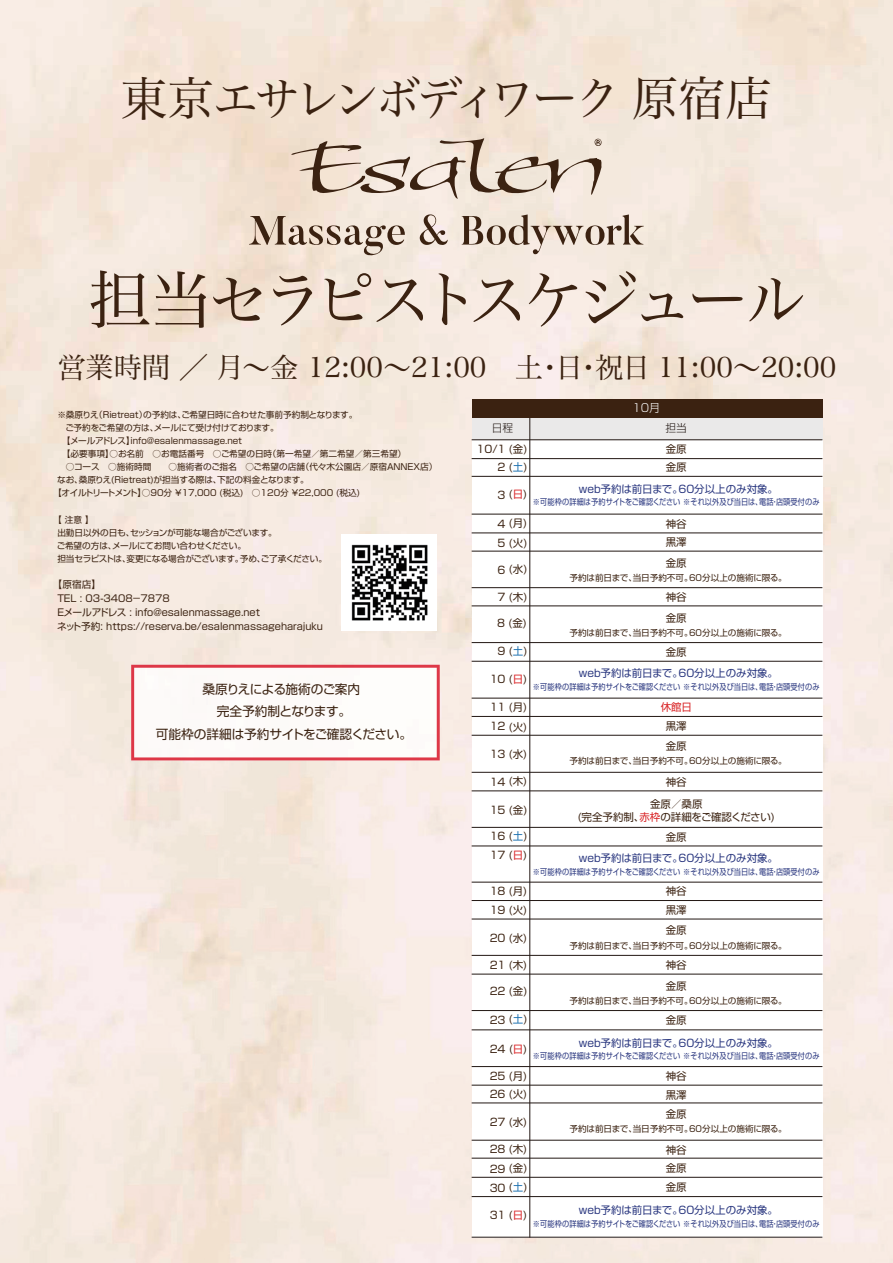
<style>
.page{position:relative;width:893px;height:1263px;background:#fff}
.page>*{position:absolute;margin:0;border:0;box-sizing:border-box;transform-origin:0 0}
.t1{font:63.3px "Hira Min Pro W3";letter-spacing:-.13em;color:#3b2211}
.t2{font:46.65px "Hira Min Pro W3";letter-spacing:-.105em;color:#3b2211}
.t3{font:28.2px "Hira Min Pro W3";color:#3b2211}
.t4{font:12.75px/22.4px "Shin Go Pro";letter-spacing:-.035em;color:#3b2211;text-align:center}
.t5{font:300 11.1px "Shin Go Pro";color:#fff}
.t6{font:300 10.65px "Shin Go Pro";color:#221713}
.t7{font:10.5px/18px "Shin Go Pro";color:#3b2211}
.t8{font:10.5px "Shin Go Pro";color:#2b3880}
.t9{font:10.5px "Shin Go Pro";color:#d92628}
.t10{font:9.75px/14px "Shin Go Pro";color:#3b2211}
.t11{font:8.7px "Shin Go Pro";letter-spacing:-.01em;color:#3b2211}
.t12{font:8.7px/13px "Shin Go Pro";letter-spacing:-.03em;color:#3b2211}
.t13{font:8.55px "Shin Go Pro";color:#3b2211}
.t14{font:8.4px "Shin Go Pro";letter-spacing:.02em;color:#2b3880;scale:.86 1}
.s1{font-size:8.25px}
.s2{color:#1a6faf}
.s3{color:#d92628}
</style>
<div class="page">
<img style="left:426px;top:0;width:467px;height:738px">
<svg style="left:249px;top:216px;width:156px;height:40px;background:#ccbcad"></svg>
<svg style="left:417px;top:214px;width:31px;height:34px"></svg>
<svg style="left:462px;top:214px;width:182px;height:40px;background:#cdbfb3"></svg>
<svg style="left:291px;top:137px;width:312px;height:62px;background:#d5c6b8"></svg>
<img style="left:351px;top:534px;width:86px;height:96px">
<div style="left:472px;top:415px;width:350px;height:822px;background:#fff"></div>
<div style="left:472px;top:415px;width:350px;height:25px;background:#eae9e9"></div>
<hr style="left:472px;top:439px;width:350px;height:1px;background:#221713">
<hr style="left:529px;top:415px;width:1px;height:822px;background:#221713">
<hr style="left:472px;top:476px;width:350px;height:1px;background:#221713">
<hr style="left:472px;top:458px;width:350px;height:1px;background:#221713">
<hr style="left:472px;top:587px;width:350px;height:1px;background:#221713">
<hr style="left:472px;top:551px;width:350px;height:1px;background:#221713">
<hr style="left:472px;top:605px;width:350px;height:1px;background:#221713">
<hr style="left:472px;top:514px;width:350px;height:1px;background:#221713">
<hr style="left:472px;top:533px;width:350px;height:1px;background:#221713">
<hr style="left:472px;top:661px;width:350px;height:1px;background:#221713">
<hr style="left:472px;top:698px;width:350px;height:1px;background:#221713">
<hr style="left:472px;top:642px;width:350px;height:1px;background:#221713">
<hr style="left:472px;top:716px;width:350px;height:1px;background:#221713">
<hr style="left:472px;top:772px;width:350px;height:1px;background:#221713">
<hr style="left:472px;top:735px;width:350px;height:1px;background:#221713">
<hr style="left:472px;top:790px;width:350px;height:1px;background:#221713">
<hr style="left:472px;top:882px;width:350px;height:1px;background:#221713">
<hr style="left:472px;top:919px;width:350px;height:1px;background:#221713">
<hr style="left:472px;top:955px;width:350px;height:1px;background:#221713">
<hr style="left:472px;top:1010px;width:350px;height:1px;background:#221713">
<hr style="left:472px;top:827px;width:350px;height:1px;background:#221713">
<hr style="left:472px;top:846px;width:350px;height:1px;background:#221713">
<hr style="left:472px;top:900px;width:350px;height:1px;background:#221713">
<hr style="left:472px;top:974px;width:350px;height:1px;background:#221713">
<hr style="left:472px;top:1177px;width:350px;height:1px;background:#221713">
<hr style="left:472px;top:1237px;width:350px;height:1px;background:#221713">
<hr style="left:472px;top:1140px;width:350px;height:1px;background:#221713">
<hr style="left:472px;top:1102px;width:350px;height:1px;background:#221713">
<hr style="left:472px;top:1029px;width:350px;height:1px;background:#221713">
<hr style="left:472px;top:1066px;width:350px;height:1px;background:#221713">
<hr style="left:472px;top:1085px;width:350px;height:1px;background:#221713">
<hr style="left:472px;top:1158px;width:350px;height:1px;background:#221713">
<hr style="left:472px;top:1196px;width:350px;height:1px;background:#221713">
<div style="left:472px;top:399px;width:350px;height:19px;background:#3b2211"></div>
<img style="left:131px;top:665px;width:309px;height:95px">
<h2 class="t2" style="left:121px;top:59px;width:653px">東京エサレンボディワーク 原宿店</h2>
<h1 class="t1" style="left:88px;top:245px;width:720px">担当セラピストスケジュール</h1>
<h3 class="t3" style="left:57px;top:343px;width:780px">営業時間 ／ 月～金 12:00～21:00　土・日・祝日 11:00～20:00</h3>
<p class="t11" style="left:57px;top:407px;width:302px">※桑原りえ（Rietreat）の予約は、ご希望日時に合わせた事前予約制となります。</p>
<p class="t11" style="left:57px;top:421px;width:223px">　ご予約をご希望の方は、メールにて受け付けております。</p>
<p class="t11" style="left:57px;top:434px;width:186px">　【メールアドレス】info@esalenmassage.net</p>
<p class="t11" style="left:57px;top:447px;width:350px">　【必要事項】○お名前　○お電話番号　○ご希望の日時（第一希望／第二希望／第三希望）</p>
<p class="t11" style="left:57px;top:460px;width:382px">　○コース　○施術時間　　○施術者のご指名　○ご希望の店舗（代々木公園店／原宿ANNEX店）</p>
<p class="t11" style="left:57px;top:473px;width:253px">なお、桑原りえ(Rietreat)が担当する際は、下記の料金となります。</p>
<p class="t11" style="left:53px;top:486px;width:308px">【オイルトリートメント】○90分 ¥17,000 (税込)　○120分 ¥22,000 (税込)</p>
<p class="t12" style="left:57px;top:512px;width:271px;text-indent:-4px">【 注意 】<br>出勤日以外の日も、セッションが可能な場合がございます。<br>ご希望の方は、メールにてお問い合わせください。<br>担当セラピストは、変更になる場合がございます。予め、ご了承ください<span class="s1">。</span></p>
<p class="t10" style="left:57px;top:576px;width:267px;text-indent:-5px">【原宿店】<br>TEL : 03-3408－7878<br>Eメールアドレス : info@esalenmassage.net<br>ネット予約: https://reserva.be/esalenmassageharajuku</p>
<h3 class="t4" style="left:156px;top:676px;width:258px">桑原りえによる施術のご案内<br>完全予約制となります。<br>可能枠の詳細は予約サイトをご確認ください。</h3>
<p class="t5" style="left:632px;top:399px;width:29px">10月</p>
<p class="t6" style="left:492px;top:419px;width:23px">日程</p>
<p class="t6" style="left:666px;top:419px;width:23px">担当</p>
<p class="t7" style="left:476px;top:439px;width:52px;text-align:right">10/1 (金)<br>2 (<span class="s2">土</span>)</p>
<p class="t7" style="left:498px;top:484px;width:31px">3 (<span class="s3">日</span>)</p>
<p class="t7" style="left:498px;top:513px;width:31px;line-height:19.2px">4 (月)<br>5 (火)</p>
<p class="t7" style="left:498px;top:559px;width:31px">6 (水)</p>
<p class="t7" style="left:498px;top:586px;width:31px">7 (木)</p>
<p class="t7" style="left:497px;top:612px;width:31px">8 (金)</p>
<p class="t7" style="left:498px;top:641px;width:31px">9 (<span class="s2">土</span>)</p>
<p class="t7" style="left:490px;top:669px;width:39px">10 (<span class="s3">日</span>)</p>
<p class="t7" style="left:490px;top:695px;width:39px;line-height:20px">11 (月)<br>12 (火)</p>
<p class="t7" style="left:490px;top:743px;width:39px">13 (水)</p>
<p class="t7" style="left:490px;top:771px;width:39px">14 (木)</p>
<p class="t7" style="left:490px;top:799px;width:39px">15 (金)</p>
<p class="t7" style="left:490px;top:825px;width:39px;line-height:19px">16 (<span class="s2">土</span>)<br>17 (<span class="s3">日</span>)</p>
<p class="t7" style="left:490px;top:879px;width:39px;line-height:19.5px">18 (月)<br>19 (火)</p>
<p class="t7" style="left:666px;top:439px;width:22px">金原</p>
<p class="t7" style="left:666px;top:457px;width:22px">金原</p>
<p class="t8" style="left:579px;top:480px;width:201px">web予約は前日まで。60分以上のみ対象。</p>
<p class="t14" style="left:533px;top:495px;width:335px">※可能枠の詳細は予約サイトをご確認ください ※それ以外及び当日は、電話・店頭受付のみ</p>
<p class="t7" style="left:666px;top:513px;width:22px">神谷</p>
<p class="t7" style="left:666px;top:532px;width:22px">黒澤</p>
<p class="t7" style="left:666px;top:552px;width:22px">金原</p>
<p class="t13" style="left:569px;top:570px;width:219px">予約は前日まで、当日予約不可。60分以上の施術に限る。</p>
<p class="t7" style="left:666px;top:608px;width:22px">金原</p>
<p class="t7" style="left:666px;top:641px;width:22px">金原</p>
<p class="t7" style="left:666px;top:586px;width:22px">神谷</p>
<p class="t13" style="left:569px;top:626px;width:219px">予約は前日まで、当日予約不可。60分以上の施術に限る。</p>
<p class="t8" style="left:579px;top:665px;width:201px">web予約は前日まで。60分以上のみ対象。</p>
<p class="t14" style="left:533px;top:680px;width:335px">※可能枠の詳細は予約サイトをご確認ください ※それ以外及び当日は、電話・店頭受付のみ</p>
<p class="t9" style="left:661px;top:698px;width:33px">休館日</p>
<p class="t7" style="left:666px;top:716px;width:22px">黒澤</p>
<p class="t7" style="left:666px;top:736px;width:22px">金原</p>
<p class="t13" style="left:569px;top:754px;width:219px">予約は前日まで、当日予約不可。60分以上の施術に限る。</p>
<p class="t7" style="left:666px;top:772px;width:22px">神谷</p>
<p class="t7" style="left:578px;top:795px;width:199px;line-height:13.5px;text-align:center">金原／桑原<br>(完全予約制、<span class="s3">赤枠</span>の詳細をご確認ください)</p>
<p class="t7" style="left:666px;top:826px;width:22px">金原</p>
<p class="t8" style="left:579px;top:850px;width:201px">web予約は前日まで。60分以上のみ対象。</p>
<p class="t14" style="left:533px;top:865px;width:335px">※可能枠の詳細は予約サイトをご確認ください ※それ以外及び当日は、電話・店頭受付のみ</p>
<p class="t7" style="left:666px;top:881px;width:22px">神谷</p>
<p class="t7" style="left:666px;top:900px;width:22px">黒澤</p>
<p class="t7" style="left:490px;top:927px;width:39px">20 (水)</p>
<p class="t7" style="left:490px;top:954px;width:39px">21 (木)</p>
<p class="t7" style="left:490px;top:980px;width:39px">22 (金)</p>
<p class="t7" style="left:490px;top:1009px;width:39px">23 (<span class="s2">土</span>)</p>
<p class="t7" style="left:666px;top:920px;width:22px">金原</p>
<p class="t7" style="left:666px;top:954px;width:22px">神谷</p>
<p class="t13" style="left:569px;top:938px;width:219px">予約は前日まで、当日予約不可。60分以上の施術に限る。</p>
<p class="t7" style="left:666px;top:975px;width:22px">金原</p>
<p class="t13" style="left:569px;top:993px;width:219px">予約は前日まで、当日予約不可。60分以上の施術に限る。</p>
<p class="t7" style="left:666px;top:1010px;width:22px">金原</p>
<p class="t8" style="left:579px;top:1034px;width:201px">web予約は前日まで。60分以上のみ対象。</p>
<p class="t14" style="left:533px;top:1049px;width:335px">※可能枠の詳細は予約サイトをご確認ください ※それ以外及び当日は、電話・店頭受付のみ</p>
<p class="t7" style="left:490px;top:1039px;width:39px">24 (<span class="s3">日</span>)</p>
<p class="t7" style="left:490px;top:1065px;width:39px;line-height:18.6px">25 (月)<br>26 (火)</p>
<p class="t7" style="left:666px;top:1066px;width:22px">神谷</p>
<p class="t7" style="left:666px;top:1084px;width:22px">黒澤</p>
<p class="t7" style="left:490px;top:1111px;width:39px">27 (水)</p>
<p class="t7" style="left:490px;top:1139px;width:39px">28 (木)</p>
<p class="t7" style="left:666px;top:1104px;width:22px">金原</p>
<p class="t13" style="left:569px;top:1122px;width:219px">予約は前日まで、当日予約不可。60分以上の施術に限る。</p>
<p class="t7" style="left:666px;top:1139px;width:22px">神谷</p>
<p class="t7" style="left:490px;top:1157px;width:39px">29 (金)</p>
<p class="t7" style="left:666px;top:1157px;width:22px;line-height:19.4px">金原金原</p>
<p class="t7" style="left:490px;top:1177px;width:39px">30 (<span class="s2">土</span>)</p>
<p class="t7" style="left:490px;top:1205px;width:39px">31 (<span class="s3">日</span>)</p>
<p class="t8" style="left:579px;top:1202px;width:201px">web予約は前日まで。60分以上のみ対象。</p>
<p class="t14" style="left:533px;top:1217px;width:335px">※可能枠の詳細は予約サイトをご確認ください ※それ以外及び当日は、電話・店頭受付のみ</p>
</div>
